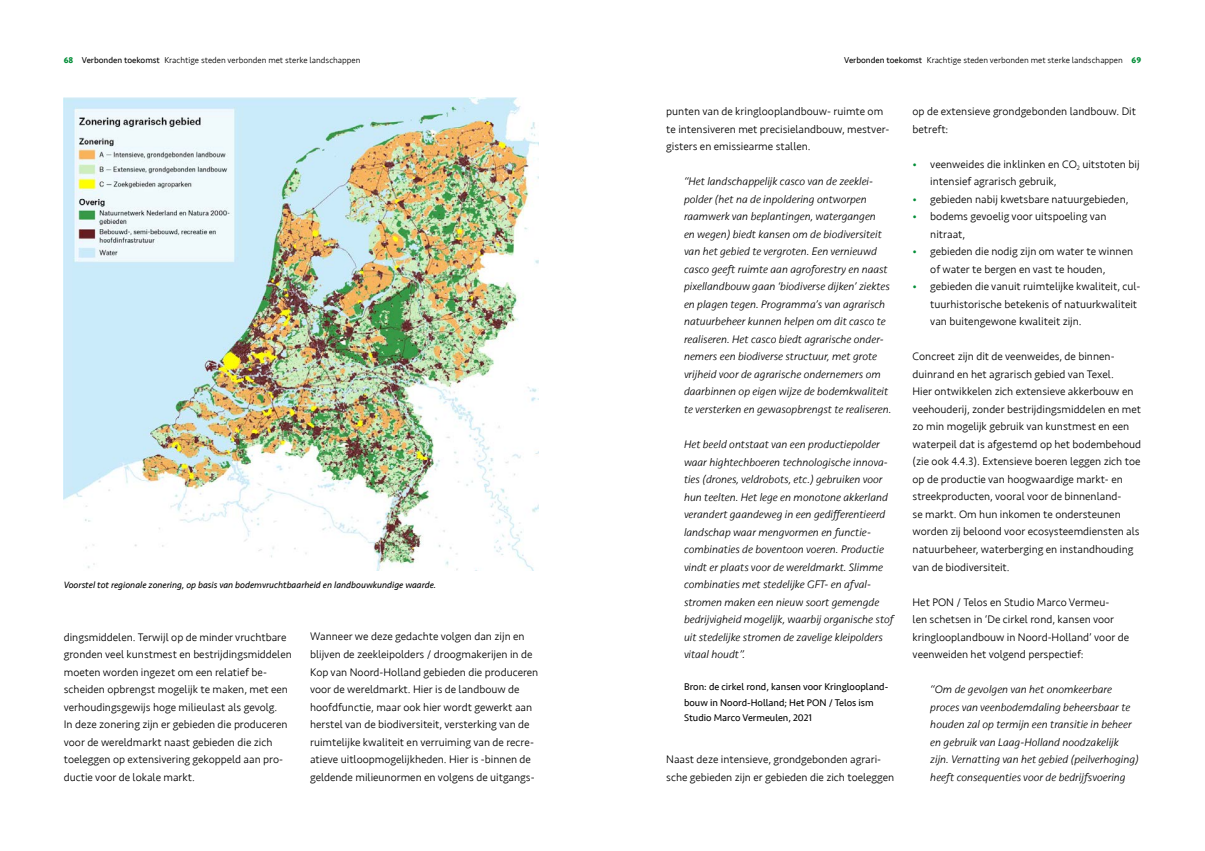
<style>
.page{position:relative;width:1205px;height:851px;background:#fff}
.page>*{position:absolute;margin:0;border:0;box-sizing:border-box;transform-origin:0 0}
.t1{font:300 11.25px/17.5px "Seravek";color:#000}
.t2{font:italic 300 11.25px/17.5px "Seravek";color:#000}
.t3{font:10px/15px "Seravek";color:#000}
.t4{font:italic 9.38px "Seravek";color:#000}
.t5{font:300 8.75px "Seravek";color:#000}
.s1{font-weight:700;color:#008d36}
.s2{font-weight:400}
.s3{color:#008d36}
</style>
<div class="page">
<img style="left:64px;top:98px;width:475px;height:472px">
<p class="t5" style="left:64px;top:54px;width:298px"><span class="s1">68</span> <span class="s2">Verbonden toekomst</span> Krachtige steden verbonden met sterke landschappen</p>
<p class="t5" style="left:844px;top:54px;width:298px"><span class="s2">Verbonden toekomst</span> Krachtige steden verbonden met sterke landschappen <span class="s1">69</span></p>
<p class="t4" style="left:64px;top:577px;width:374px">Voorstel tot regionale zonering, op basis van bodemvruchtbaarheid en landbouwkundige waarde.</p>
<p class="t1" style="left:64px;top:628px;width:230px">dingsmiddelen. Terwijl op de minder vruchtbare gronden veel kunstmest en bestrijdingsmiddelen moeten worden ingezet om een relatief be&shy;scheiden opbrengst mogelijk te maken, met een verhoudingsgewijs hoge milieulast als gevolg.<br>In deze zonering zijn er gebieden die produceren voor de wereldmarkt naast gebieden die zich toeleggen op extensivering gekoppeld aan pro&shy;ductie voor de lokale markt.</p>
<p class="t1" style="left:310px;top:628px;width:230px">Wanneer we deze gedachte volgen dan zijn en blijven de zeekleipolders / droogmakerijen in de Kop van Noord-Holland gebieden die produceren voor de wereldmarkt. Hier is de landbouw de hoofdfunctie, maar ook hier wordt gewerkt aan herstel van de biodiversiteit, versterking van de ruimtelijke kwaliteit en verruiming van de recre&shy;atieve uitloopmogelijkheden. Hier is -binnen de geldende milieunormen en volgens de uitgangs-</p>
<p class="t1" style="left:666px;top:103px;width:225px">punten van de kringlooplandbouw- ruimte om te intensiveren met precisielandbouw, mestver&shy;gisters en emissiearme stallen.</p>
<p class="t2" style="left:684px;top:173px;width:209px">“Het landschappelijk casco van de zeeklei&shy;polder (het na de inpoldering ontworpen raamwerk van beplantingen, watergangen<br>en wegen) biedt kansen om de biodiversiteit van het gebied te vergroten. Een vernieuwd casco geeft ruimte aan agroforestry en naast pixellandbouw gaan ‘biodiverse dijken’ ziektes en plagen tegen. Programma’s van agrarisch natuurbeheer kunnen helpen om dit casco te realiseren. Het casco biedt agrarische onder&shy;nemers een biodiverse structuur, met grote vrijheid voor de agrarische ondernemers om daarbinnen op eigen wijze de bodemkwaliteit te versterken en gewasopbrengst te realiseren.</p>
<p class="t2" style="left:684px;top:435px;width:211px">Het beeld ontstaat van een productiepolder waar hightechboeren technologische innova&shy;ties (drones, veldrobots, etc.) gebruiken voor hun teelten. Het lege en monotone akkerland verandert gaandeweg in een gedifferentieerd landschap waar mengvormen en functie&shy;combinaties de boventoon voeren. Productie vindt er plaats voor de wereldmarkt. Slimme combinaties met stedelijke GFT- en afval&shy;stromen maken een nieuw soort gemengde bedrijvigheid mogelijk, waarbij organische stof uit stedelijke stromen de zavelige kleipolders vitaal houdt”.</p>
<p class="t3" style="left:684px;top:679px;width:206px">Bron: de cirkel rond, kansen voor Kringloopland&shy;bouw in Noord-Holland; Het PON / Telos ism<br>Studio Marco Vermeulen, 2021</p>
<p class="t1" style="left:666px;top:750px;width:230px">Naast deze intensieve, grondgebonden agrari&shy;sche gebieden zijn er gebieden die zich toeleggen</p>
<p class="t1" style="left:912px;top:103px;width:225px">op de extensieve grondgebonden landbouw. Dit betreft:</p>
<p class="t1" style="left:930px;top:155px;width:211px;text-indent:-18px"><span class="s3">•</span> veenweides die inklinken en CO<sub>2</sub> uitstoten bij intensief agrarisch gebruik,</p>
<p class="t1" style="left:912px;top:190px;width:217px"><span class="s3">•</span> gebieden nabij kwetsbare natuurgebieden,</p>
<p class="t1" style="left:930px;top:208px;width:178px;text-indent:-18px"><span class="s3">•</span> bodems gevoelig voor uitspoeling van nitraat,</p>
<p class="t1" style="left:930px;top:243px;width:204px;text-indent:-18px"><span class="s3">•</span> gebieden die nodig zijn om water te winnen of water te bergen en vast te houden,</p>
<p class="t1" style="left:930px;top:278px;width:212px;text-indent:-18px"><span class="s3">•</span> gebieden die vanuit ruimtelijke kwaliteit, cul&shy;tuurhistorische betekenis of natuurkwaliteit van buitengewone kwaliteit zijn.</p>
<p class="t1" style="left:912px;top:348px;width:230px">Concreet zijn dit de veenweides, de binnen&shy;duinrand en het agrarisch gebied van Texel.<br>Hier ontwikkelen zich extensieve akkerbouw en veehouderij, zonder bestrijdingsmiddelen en met zo min mogelijk gebruik van kunstmest en een waterpeil dat is afgestemd op het bodembehoud (zie ook 4.4.3). Extensieve boeren leggen zich toe op de productie van hoogwaardige markt- en streekproducten, vooral voor de binnenland-<br>se markt. Om hun inkomen te ondersteunen worden zij beloond voor ecosysteemdiensten als natuurbeheer, waterberging en instandhouding van de biodiversiteit.</p>
<p class="t1" style="left:912px;top:593px;width:218px">Het PON / Telos en Studio Marco Vermeu-<br>len schetsen in ‘De cirkel rond, kansen voor kringlooplandbouw in Noord-Holland’ voor de veenweiden het volgend perspectief:</p>
<p class="t2" style="left:930px;top:680px;width:210px">“Om de gevolgen van het onomkeerbare proces van veenbodemdaling beheersbaar te houden zal op termijn een transitie in beheer en gebruik van Laag-Holland noodzakelijk zijn. Vernatting van het gebied (peilverhoging) heeft consequenties voor de bedrijfsvoering</p>
</div>
